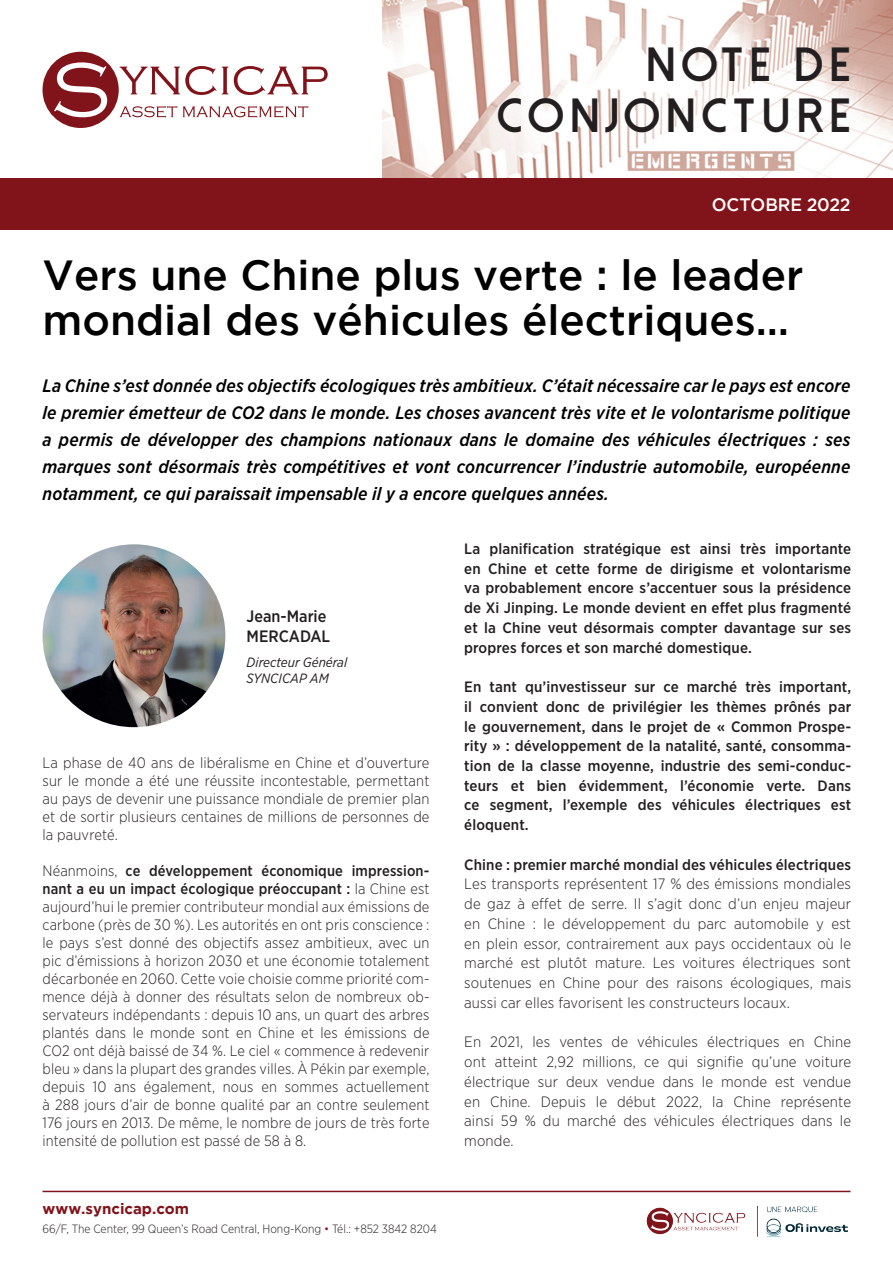
<style>
.page{position:relative;width:893px;height:1263px;background:#fff}
.page>*{position:absolute;margin:0;border:0;box-sizing:border-box;transform-origin:0 0}
.t1{font:800 48px/51px "Dolce Vita";letter-spacing:.12em;color:#231f20;text-align:right}
.t2{font:500 42px/45px "Gotham";color:#000}
.t3{font:30px "Cargo Bay";color:#cfa69a}
.t4{font:italic 500 18px/27px "Gotham Narrow";letter-spacing:.01em;color:#000;text-align:justify}
.t5{font:500 18px "Gotham";letter-spacing:-.005em;color:#fff}
.t6{font:500 16.5px/19.5px "Gotham Narrow";color:#231f20}
.t7{font:300 15px/18px "Gotham Narrow";letter-spacing:.01em;color:#231f20;text-align:justify}
.t8{font:500 15px/19.8px "Gotham Narrow";letter-spacing:.01em;color:#231f20;text-align:justify}
.t9{font:700 15px "Gotham";color:#81141a}
.t10{font:italic 13.5px/16.5px "Gotham Narrow";color:#231f20}
.t11{font:300 12px "Gotham Narrow";color:#231f20}
.s1{font-weight:500}
.s2{color:#81141a}
</style>
<div class="page">
<img style="left:382px;top:0;width:511px;height:179px">
<svg style="left:43px;top:52px;width:285px;height:76px"></svg>
<div style="left:0;top:179px;width:893px;height:51px;background:#81141a"></div>
<hr style="left:43px;top:1191px;width:807px;height:1px;background:#81141a">
<img style="left:43px;top:544px;width:182px;height:183px;border-radius:91px">
<img style="left:646px;top:1205px;width:202px;height:32px">
<h1 class="t1" style="left:497px;top:39px;width:355px">NOTE DE<br>CONJONCTURE</h1>
<h3 class="t3" style="left:612px;top:144px;width:183px">ÉEMERGENTS</h3>
<p class="t5" style="left:712px;top:194px;width:140px">OCTOBRE 2022</p>
<h2 class="t2" style="left:43px;top:252px;width:762px">Vers une Chine plus verte : le leader mondial des véhicules électriques…</h2>
<p class="t4" style="left:43px;top:372px;width:809px">La Chine s’est donnée des objectifs écologiques très ambitieux. C’était nécessaire car le pays est encore le premier émetteur de CO2 dans le monde. Les choses avancent très vite et le volontarisme politique a permis de développer des champions nationaux dans le domaine des véhicules électriques : ses marques sont désormais très compétitives et vont concurrencer l’industrie automobile, européenne notamment, ce qui paraissait impensable il y a encore quelques années.</p>
<p class="t6" style="left:247px;top:607px;width:85px">Jean-Marie<br>MERCADAL</p>
<p class="t10" style="left:247px;top:654px;width:102px">Directeur Général<br>SYNCICAP AM</p>
<p class="t7" style="left:43px;top:753px;width:388px">La phase de 40 ans de libéralisme en Chine et d’ouverture sur le monde a été une réussite incontestable, permettant au pays de devenir une puissance mondiale de premier plan et de sortir plusieurs centaines de millions de personnes de la pauvreté.</p>
<p class="t7" style="left:43px;top:861px;width:388px">Néanmoins, <span class="s1">ce développement économique impression&shy;nant a eu un impact écologique préoccupant :</span> la Chine est aujourd’hui le premier contributeur mondial aux émissions de carbone (près de 30 %). Les autorités en ont pris conscience : le pays s’est donné des objectifs assez ambitieux, avec un pic d’émissions à horizon 2030 et une économie totalement décarbonée en 2060. Cette voie choisie comme priorité com&shy;mence déjà à donner des résultats selon de nombreux ob&shy;servateurs indépendants : depuis 10 ans, un quart des arbres plantés dans le monde sont en Chine et les émissions de CO2 ont déjà baissé de 34 %. Le ciel « commence à redevenir bleu » dans la plupart des grandes villes. À Pékin par exemple, depuis 10 ans également, nous en sommes actuellement à 288 jours d’air de bonne qualité par an contre seulement 176 jours en 2013. De même, le nombre de jours de très forte intensité de pollution est passé de 58 à 8.</p>
<p class="t9" style="left:43px;top:1200px;width:148px">www.syncicap.com</p>
<p class="t11" style="left:43px;top:1222px;width:396px">66/F, The Center, 99 Queen’s Road Central, Hong-Kong <span class="s2">•</span> Tél.: +852 3842 8204</p>
<p class="t8" style="left:464px;top:538px;width:388px">La planification stratégique est ainsi très importante en Chine et cette forme de dirigisme et volontarisme va probablement encore s’accentuer sous la présidence de Xi Jinping. Le monde devient en effet plus fragmenté et la Chine veut désormais compter davantage sur ses propres forces et son marché domestique.</p>
<p class="t8" style="left:464px;top:677px;width:388px">En tant qu’investisseur sur ce marché très important, il convient donc de privilégier les thèmes prônés par le gouvernement, dans le projet de « Common Prospe&shy;rity » : développement de la natalité, santé, consomma&shy;tion de la classe moyenne, industrie des semi-conduc&shy;teurs et bien évidemment, l’économie verte. Dans ce segment, l’exemple des véhicules électriques est éloquent.</p>
<p class="t8" style="left:464px;top:854px;width:388px">Chine : premier marché mondial des véhicules électriques</p>
<p class="t7" style="left:464px;top:874px;width:388px;line-height:19.8px">Les transports représentent 17 % des émissions mondiales de gaz à effet de serre. Il s’agit donc d’un enjeu majeur en Chine : le développement du parc automobile y est en plein essor, contrairement aux pays occidentaux où le marché est plutôt mature. Les voitures électriques sont soutenues en Chine pour des raisons écologiques, mais aussi car elles favorisent les constructeurs locaux.</p>
<p class="t7" style="left:464px;top:1032px;width:388px;line-height:19.8px">En 2021, les ventes de véhicules électriques en Chine ont atteint 2,92 millions, ce qui signifie qu’une voiture électrique sur deux vendue dans le monde est vendue en Chine. Depuis le début 2022, la Chine représente ainsi 59 % du marché des véhicules électriques dans le monde.</p>
</div>
